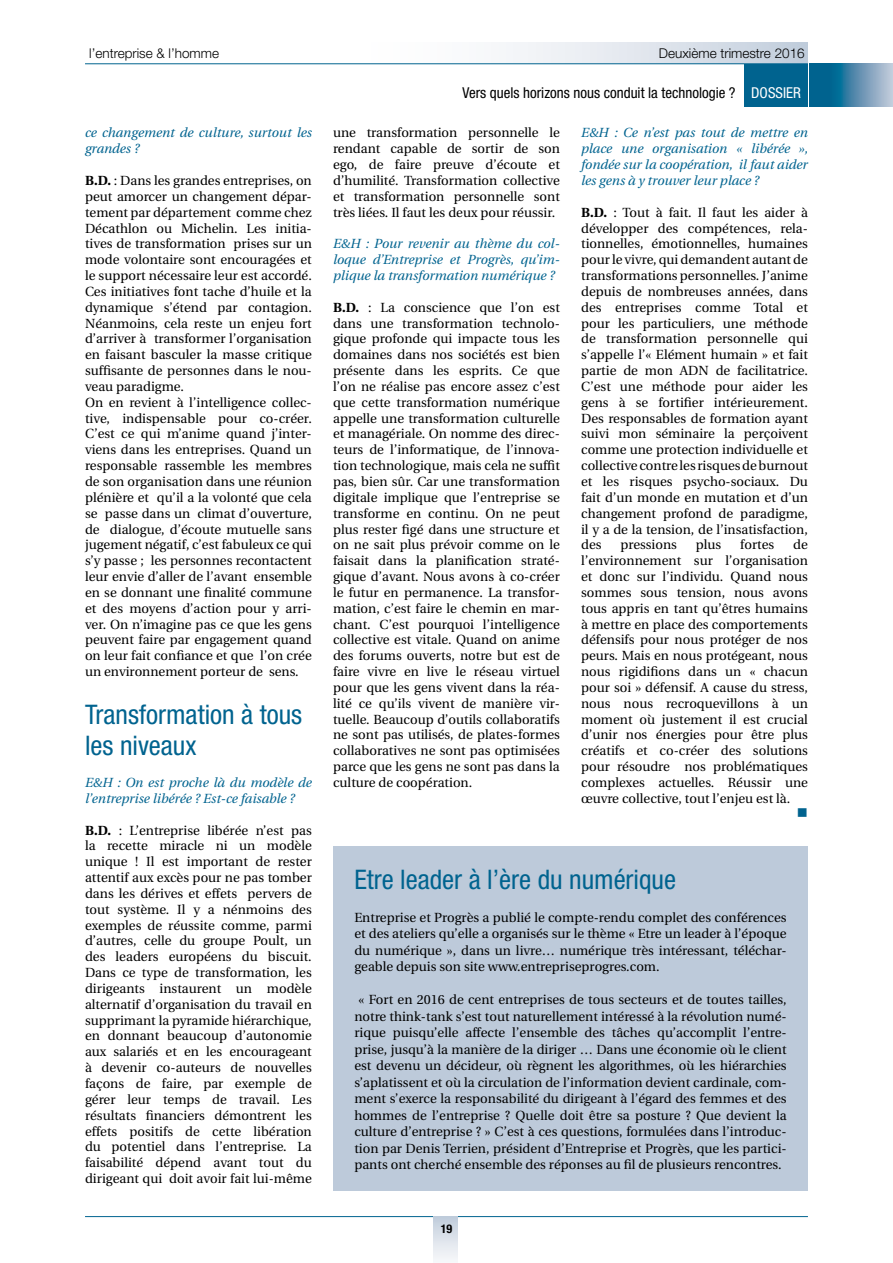
<style>
.page{position:relative;width:893px;height:1263px;background:#fff}
.page>*{position:absolute;margin:0;border:0;box-sizing:border-box;transform-origin:0 0}
.t1{font:condensed 27px/31.7px "Helvetica Neue";color:#00638f}
.t2{font:condensed 15px "Helvetica Neue";color:#000}
.t3{font:14.85px "Wingdings";color:#00638f}
.t4{font:300 13.5px "Helvetica Neue";color:#000}
.t5{font:13.2px/15.9px "Utopia";color:#000;text-align:justify}
.t6{font:italic 13.2px/15.9px "Utopia";color:#00638f}
.t7{font:700 condensed 12px "Helvetica Neue";color:#000}
.s1{font-weight:700}
.s2{color:#fff}
</style>
<div class="page">
<div style="left:335px;top:43px;width:473px;height:21px;background:linear-gradient(to right,#fff,#c8d2df)"></div>
<div style="left:744px;top:64px;width:64px;height:42px;background:#00638f"></div>
<svg style="left:809px;top:64px;width:84px;height:42px;background:#4988ab"></svg>
<hr style="left:85px;top:63px;width:723px;height:1px;background:#00638f">
<hr style="left:85px;top:1216px;width:723px;height:1px;background:#00638f">
<div style="left:434px;top:1217px;width:24px;height:46px;background:linear-gradient(to bottom,#c2cedc,#f8f9fa)"></div>
<div style="left:333px;top:846px;width:475px;height:345px;background:#bdcada"></div>
<p class="t4" style="left:89px;top:45px;width:131px">l’entreprise &amp; l’homme</p>
<p class="t4" style="left:659px;top:45px;width:147px">Deuxième trimestre 2016</p>
<p class="t6" style="left:85px;top:125px;width:228px">ce changement de culture, surtout les grandes ?</p>
<p class="t5" style="left:85px;top:173px;width:228px;text-align:left"><span class="s1">B.D.</span> : Dans les grandes entreprises, on peut amorcer un changement dépar&shy;tement par département comme chez Décathlon ou Michelin. Les initia&shy;tives de transformation prises sur un mode volontaire sont encouragées et le support nécessaire leur est accordé.<br>Ces initiatives font tache d’huile et la dynamique s’étend par contagion.<br>Néanmoins, cela reste un enjeu fort d’arriver à transformer l’organisation en faisant basculer la masse critique suffisante de personnes dans le nou&shy;veau paradigme.<br>On en revient à l’intelligence collec&shy;tive, indispensable pour co-créer.<br>C’est ce qui m’anime quand j’inter&shy;viens dans les entreprises. Quand un responsable rassemble les membres de son organisation dans une réunion plénière et qu’il a la volonté que cela se passe dans un climat d’ouverture, de dialogue, d’écoute mutuelle sans jugement négatif, c’est fabuleux ce qui s’y passe ; les personnes recontactent leur envie d’aller de l’avant ensemble en se donnant une finalité commune et des moyens d’action pour y arri&shy;ver. On n’imagine pas ce que les gens peuvent faire par engagement quand on leur fait confiance et que l’on crée un environnement porteur de sens.</p>
<h1 class="t1" style="left:85px;top:698px;width:219px">Transformation à tous les niveaux</h1>
<p class="t6" style="left:85px;top:775px;width:228px">E&amp;H : On est proche là du modèle de l’entreprise libérée ? Est-ce faisable ?</p>
<p class="t5" style="left:85px;top:822px;width:228px"><span class="s1">B.D.</span> : L’entreprise libérée n’est pas la recette miracle ni un modèle unique ! Il est important de rester attentif aux excès pour ne pas tomber dans les dérives et effets pervers de tout système. Il y a nénmoins des exemples de réussite comme, parmi d’autres, celle du groupe Poult, un des leaders européens du biscuit.<br>Dans ce type de transformation, les dirigeants instaurent un modèle alternatif d’organisation du travail en supprimant la pyramide hiérarchique, en donnant beaucoup d’autonomie aux salariés et en les encourageant à devenir co-auteurs de nouvelles façons de faire, par exemple de gérer leur temps de travail. Les résultats financiers démontrent les effets positifs de cette libération du potentiel dans l’entreprise. La faisabilité dépend avant tout du dirigeant qui doit avoir fait lui-même</p>
<p class="t2" style="left:462px;top:84px;width:340px">Vers quels horizons nous conduit la technologie ? <span class="s2">DOSSIER</span></p>
<p class="t5" style="left:333px;top:125px;width:228px">une transformation personnelle le rendant capable de sortir de son ego, de faire preuve d’écoute et d’humilité. Transformation collective et transformation personnelle sont très liées. Il faut les deux pour réussir.</p>
<p class="t6" style="left:333px;top:236px;width:228px;text-align:justify">E&amp;H : Pour revenir au thème du col&shy;loque d’Entreprise et Progrès, qu’im&shy;plique la transformation numérique ?</p>
<p class="t5" style="left:333px;top:300px;width:228px"><span class="s1">B.D.</span> : La conscience que l’on est dans une transformation technolo&shy;gique profonde qui impacte tous les domaines dans nos sociétés est bien présente dans les esprits. Ce que l’on ne réalise pas encore assez c’est que cette transformation numérique appelle une transformation culturelle et managériale. On nomme des direc&shy;teurs de l’informatique, de l’innova&shy;tion technologique, mais cela ne suffit pas, bien sûr. Car une transformation digitale implique que l’entreprise se transforme en continu. On ne peut plus rester figé dans une structure et on ne sait plus prévoir comme on le faisait dans la planification straté&shy;gique d’avant. Nous avons à co-créer le futur en permanence. La transfor&shy;mation, c’est faire le chemin en mar&shy;chant. C’est pourquoi l’intelligence collective est vitale. Quand on anime des forums ouverts, notre but est de faire vivre en live le réseau virtuel pour que les gens vivent dans la réa&shy;lité ce qu’ils vivent de manière vir&shy;tuelle. Beaucoup d’outils collaboratifs ne sont pas utilisés, de plates-formes collaboratives ne sont pas optimisées parce que les gens ne sont pas dans la culture de coopération.</p>
<p class="t6" style="left:581px;top:125px;width:229px;text-align:justify">E&amp;H : Ce n’est pas tout de mettre en place une organisation « libérée », fondée sur la coopération, il faut aider les gens à y trouver leur place ?</p>
<p class="t5" style="left:581px;top:204px;width:228px"><span class="s1">B.D.</span> : Tout à fait. Il faut les aider à développer des compétences, rela&shy;tionnelles, émotionnelles, humaines pour le vivre, qui demandent autant de transformations personnelles. J’anime depuis de nombreuses années, dans des entreprises comme Total et pour les particuliers, une méthode de transformation personnelle qui s’appelle l’« Elément humain » et fait partie de mon ADN de facilitatrice.<br>C’est une méthode pour aider les gens à se fortifier intérieurement.<br>Des responsables de formation ayant suivi mon séminaire la perçoivent comme une protection individuelle et collective contre les risques de burnout et les risques psycho-sociaux. Du fait d’un monde en mutation et d’un changement profond de paradigme, il y a de la tension, de l’insatisfaction, des</p>
<p class="t5" style="left:581px;top:537px;width:228px;text-indent:212px">de l’environnement sur l’organisation et donc sur l’individu. Quand nous sommes sous tension, nous avons tous appris en tant qu’êtres humains à mettre en place des comportements défensifs pour nous protéger de nos peurs. Mais en nous protégeant, nous nous rigidifions dans un « chacun pour soi » défensif. A cause du stress, nous nous recroquevillons à un moment où justement il est crucial d’unir nos énergies pour être plus créatifs et co-créer des solutions pour résoudre nos problématiques complexes actuelles. Réussir une œuvre collective, tout l’enjeu est là.</p>
<p class="t3" style="left:797px;top:804px;width:13px">■</p>
<p class="t5" style="left:620px;top:537px;width:58px">pressions</p>
<p class="t5" style="left:696px;top:537px;width:27px">plus</p>
<p class="t5" style="left:740px;top:537px;width:36px">fortes</p>
<h1 class="t1" style="left:354px;top:863px;width:323px">Etre leader à l’ère du numérique</h1>
<p class="t5" style="left:354px;top:909px;width:434px;line-height:16.5px">Entreprise et Progrès a publié le compte-rendu complet des conférences et des ateliers qu’elle a organisés sur le thème « Etre un leader à l’époque du numérique », dans un livre… numérique très intéressant, téléchar&shy;geable depuis son site www.entrepriseprogres.com.</p>
<p class="t5" style="left:354px;top:992px;width:434px;line-height:16.5px;text-align:center">« Fort en 2016 de cent entreprises de tous secteurs et de toutes tailles, notre think-tank s’est tout naturellement intéressé à la révolution numé&shy;rique puisqu’elle affecte l’ensemble des tâches qu’accomplit l’entre&shy;prise, jusqu’à la manière de la diriger … Dans une économie où le client est devenu un décideur, où règnent les algorithmes, où les hiérarchies s’aplatissent et où la circulation de l’information devient cardinale, com&shy;ment s’exerce la responsabilité du dirigeant à l’égard des femmes et des hommes de l’entreprise ? Quelle doit être sa posture ? Que devient la culture d’entreprise ? » C’est à ces questions, formulées dans l’introduc&shy;tion par Denis Terrien, président d’Entreprise et Progrès, que les partici&shy;pants ont cherché ensemble des réponses au fil de plusieurs rencontres.</p>
<p class="t7" style="left:441px;top:1221px;width:13px">19</p>
</div>
